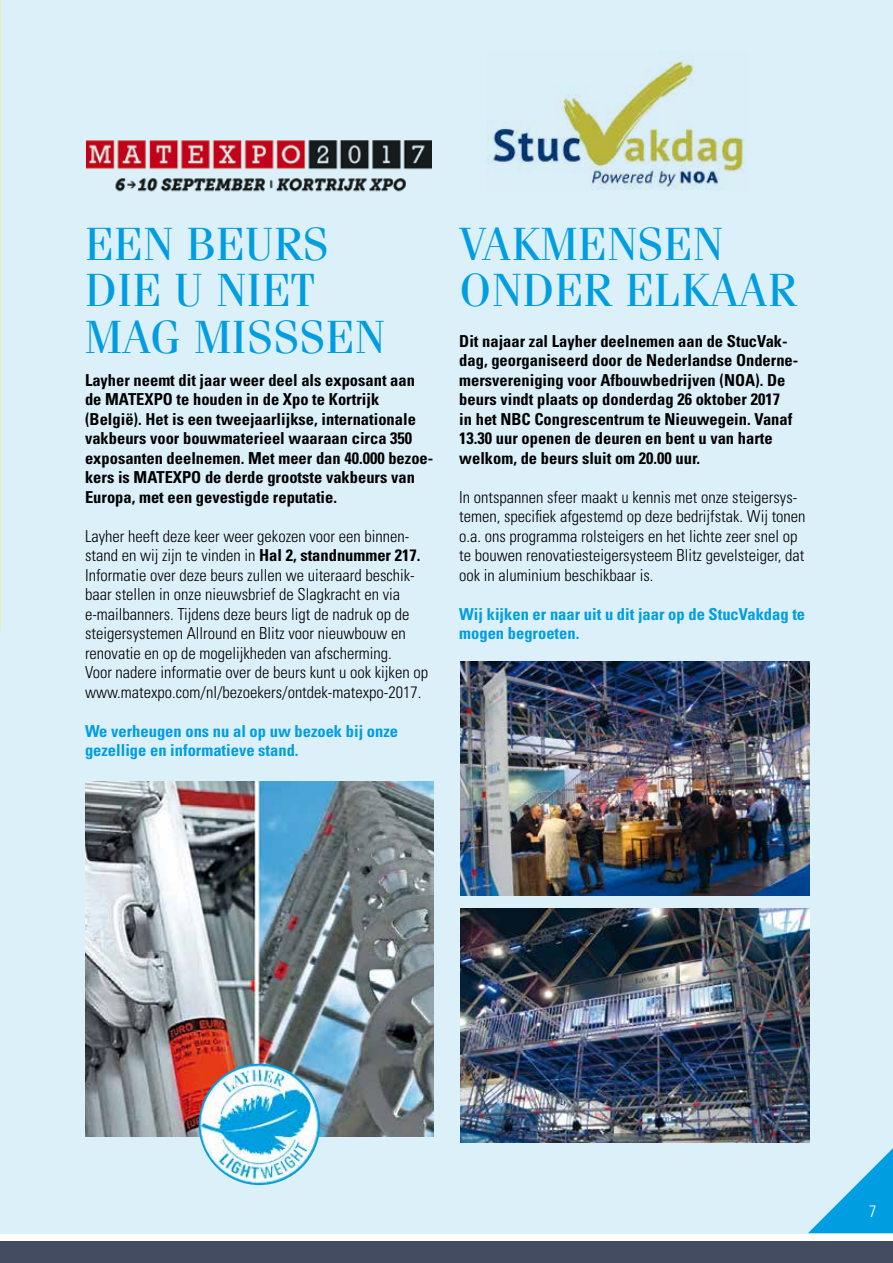
<style>
.page{position:relative;width:893px;height:1263px;background:#fff}
.page>*{position:absolute;margin:0;border:0;box-sizing:border-box;transform-origin:0 0}
.t1{font:46.5px/46.5px "Fenice Pro ITC";letter-spacing:.01em;color:#009ee0}
.t2{font:300 condensed 16.5px/19.5px "Univers";color:#000}
.t3{font:700 condensed 16.5px/19.5px "Univers";color:#000}
.t4{font:700 condensed 16.5px/19.5px "Univers";color:#009ee0}
.t5{font:300 condensed 16.5px "Univers";color:#fff}
.s1{font-weight:700}
</style>
<div class="page">
<div style="left:0;top:0;width:893px;height:1233px;background:#dcf0fa"></div>
<div style="left:0;top:1242px;width:893px;height:21px;background:#444c61"></div>
<svg style="left:808px;top:1148px;width:85px;height:85px"></svg>
<img style="left:85px;top:781px;width:349px;height:355px">
<img style="left:461px;top:662px;width:348px;height:233px">
<img style="left:461px;top:908px;width:348px;height:234px">
<img style="left:486px;top:52px;width:260px;height:138px">
<img style="left:87px;top:140px;width:344px;height:52px">
<img style="left:199px;top:1064px;width:120px;height:120px;border-radius:60px">
<div style="left:199px;top:1064px;width:121px;height:121px;border:2px solid #009ee0;border-radius:50%"></div>
<h1 class="t1" style="left:85px;top:220px;width:301px">EEN BEURS<br>DIE U NIET<br>MAG MISSSEN</h1>
<p class="t3" style="left:85px;top:370px;width:350px">Layher neemt dit jaar weer deel als exposant aan de MATEXPO te houden in de Xpo te Kortrijk (België). Het is een tweejaarlijkse, internationale vakbeurs voor bouwmaterieel waaraan circa 350 exposanten deelnemen. Met meer dan 40.000 bezoe&shy;kers is MATEXPO de derde grootste vakbeurs van Europa, met een gevestigde reputatie.</p>
<p class="t2" style="left:85px;top:526px;width:344px">Layher heeft deze keer weer gekozen voor een binnen&shy;stand en wij zijn te vinden in <span class="s1">Hal 2, standnummer 217.<br></span>Informatie over deze beurs zullen we uiteraard beschik&shy;baar stellen in onze nieuwsbrief de Slagkracht en via e-mailbanners. Tijdens deze beurs ligt de nadruk op de steigersystemen Allround en Blitz voor nieuwbouw en renovatie en op de mogelijkheden van afscherming.<br>Voor nadere informatie over de beurs kunt u ook kijken op www.matexpo.com/nl/bezoekers/ontdek-matexpo-2017.</p>
<p class="t4" style="left:85px;top:721px;width:315px">We verheugen ons nu al op uw bezoek bij onze gezellige en informatieve stand.</p>
<h1 class="t1" style="left:459px;top:220px;width:339px">VAKMENSEN<br>ONDER ELKAAR</h1>
<p class="t3" style="left:459px;top:331px;width:341px">Dit najaar zal Layher deelnemen aan de StucVak&shy;dag, georganiseerd door de Nederlandse Onderne&shy;mersvereniging voor Afbouwbedrijven (NOA). De beurs vindt plaats op donderdag 26 oktober 2017<br>in het NBC Congrescentrum te Nieuwegein. Vanaf 13.30 uur openen de deuren en bent u van harte welkom, de beurs sluit om 20.00 uur.</p>
<p class="t2" style="left:459px;top:487px;width:348px">In ontspannen sfeer maakt u kennis met onze steigersys&shy;temen, specifiek afgestemd op deze bedrijfstak. Wij tonen o.a. ons programma rolsteigers en het lichte zeer snel op te bouwen renovatiesteigersysteem Blitz gevelsteiger, dat ook in aluminium beschikbaar is.</p>
<p class="t4" style="left:459px;top:604px;width:347px">Wij kijken er naar uit u dit jaar op de StucVakdag te mogen begroeten.</p>
<p class="t5" style="left:869px;top:1202px;width:9px">7</p>
</div>
